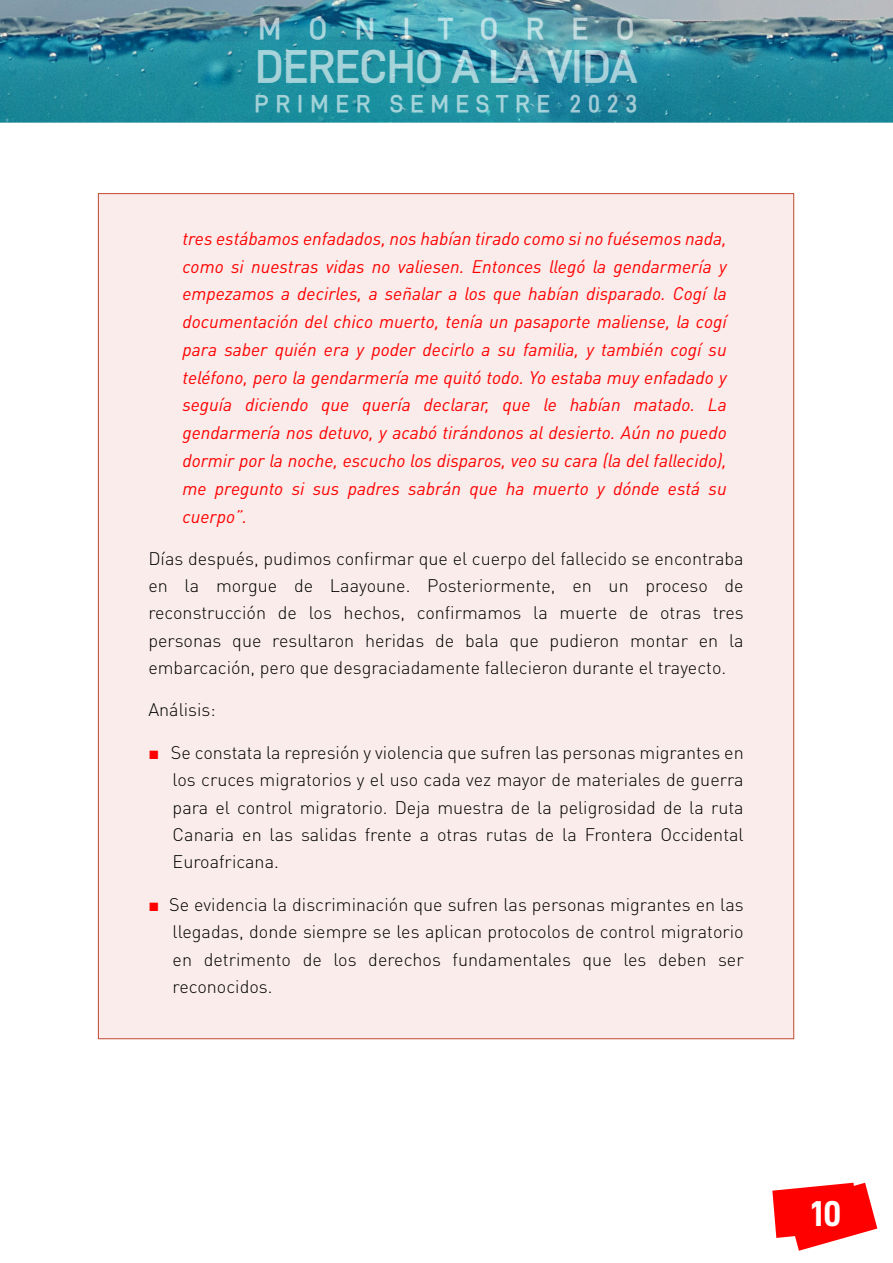
<style>
.page{position:relative;width:893px;height:1263px;background:#fff}
.page>*{position:absolute;margin:0;border:0;box-sizing:border-box;transform-origin:0 0}
.t1{font:700 45px "D DIN PRO Semi";color:rgb(255 255 255/.6)}
.t2{font:36px "D DIN PRO Bold";color:#fff}
.t3{font:700 30px "D DIN PRO Semi";letter-spacing:.93em;color:rgb(255 255 255/.6)}
.t4{font:700 24px "D DIN PRO Semi";letter-spacing:.3em;color:rgb(255 255 255/.6)}
.t5{font:300 18px/27.3px "DIN Pro";color:#000;text-align:justify}
.t6{font:italic 18px/27.8px "DIN Pro";color:#f00;text-align:justify}
.s1{font-family:"Arial";font-weight:400;color:#f00}
</style>
<div class="page">
<svg style="left:772px;top:1183px;width:105px;height:68px"></svg>
<div style="left:98px;top:193px;width:696px;height:846px;background:#f9ecea;border:1px solid #c24732"></div>
<img style="left:0;top:0;width:893px;height:123px">
<h3 class="t3" style="left:258px;top:14px;width:377px">MONITOREO</h3>
<h1 class="t1" style="left:256px;top:45px;width:383px">DERECHO A LA VIDA</h1>
<h3 class="t4" style="left:255px;top:92px;width:384px">PRIMER SEMESTRE 2023</h3>
<p class="t6" style="left:182px;top:226px;width:546px">tres estábamos enfadados, nos habían tirado como si no fuésemos nada, como si nuestras vidas no valiesen. Entonces llegó la gendarmería y empezamos a decirles, a señalar a los que habían disparado. Cogí la documentación del chico muerto, tenía un pasaporte maliense, la cogí para saber quién era y poder decirlo a su familia, y también cogí su teléfono, pero la gendarmería me quitó todo. Yo estaba muy enfadado y seguía diciendo que quería declarar, que le habían matado. La gendarmería nos detuvo, y acabó tirándonos al desierto. Aún no puedo dormir por la noche, escucho los disparos, veo su cara (la del fallecido), me pregunto si sus padres sabrán que ha muerto y dónde está su cuerpo”.</p>
<p class="t5" style="left:148px;top:546px;width:597px">Días después, pudimos confirmar que el cuerpo del fallecido se encontraba en la morgue de Laayoune. Posteriormente, en un proceso de reconstrucción de los hechos, confirmamos la muerte de otras tres personas que resultaron heridas de bala que pudieron montar en la embarcación, pero que desgraciadamente fallecieron durante el trayecto.</p>
<p class="t5" style="left:148px;top:698px;width:69px">Análisis:</p>
<p class="t5" style="left:173px;top:741px;width:573px;text-indent:-24px"><span class="s1">■</span> Se constata la represión y violencia que sufren las personas migrantes en los cruces migratorios y el uso cada vez mayor de materiales de guerra para el control migratorio. Deja muestra de la peligrosidad de la ruta Canaria en las salidas frente a otras rutas de la Frontera Occidental Euroafricana.</p>
<p class="t5" style="left:173px;top:893px;width:573px;text-indent:-24px"><span class="s1">■</span> Se evidencia la discriminación que sufren las personas migrantes en las llegadas, donde siempre se les aplican protocolos de control migratorio en detrimento de los derechos fundamentales que les deben ser reconocidos.</p>
<h2 class="t2" style="left:811px;top:1196px;width:32px">10</h2>
</div>
